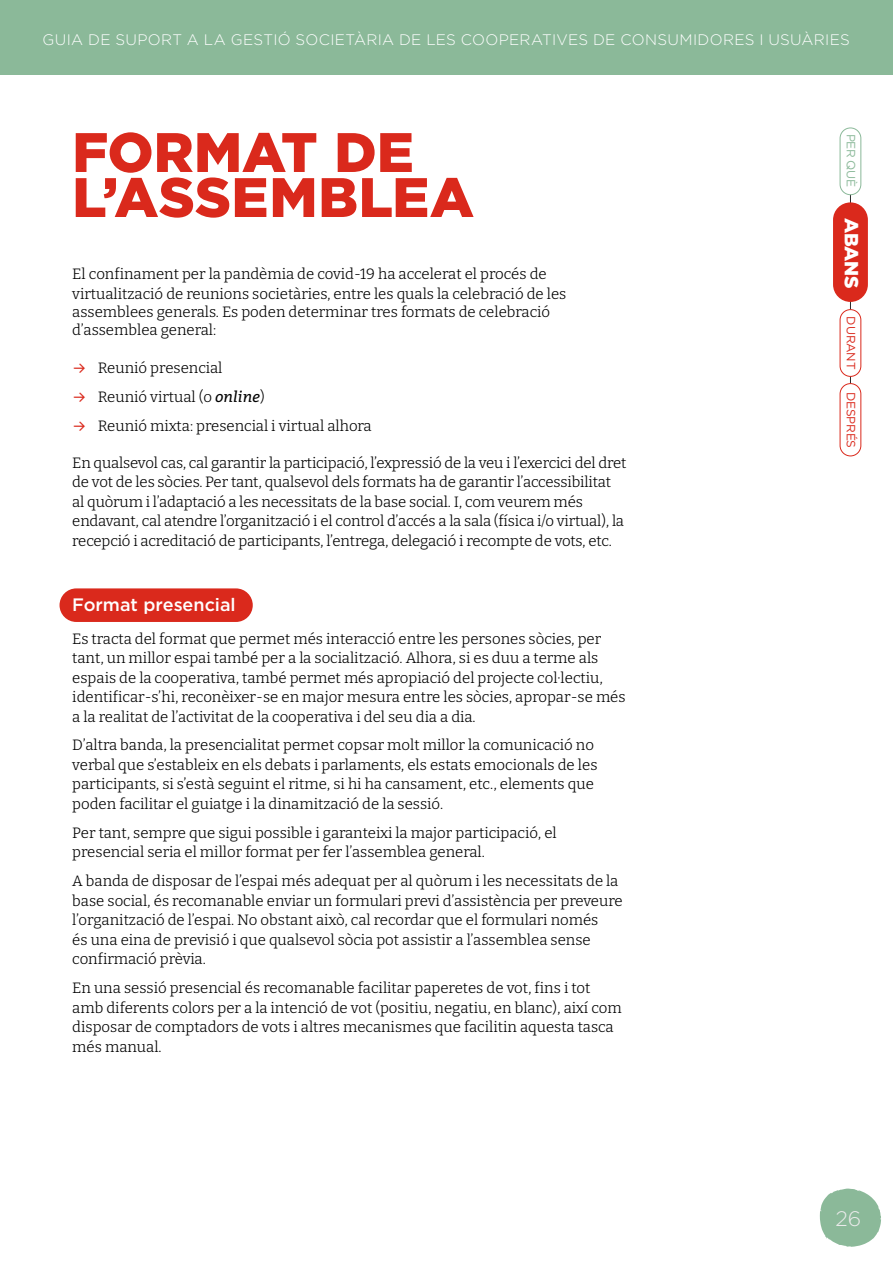
<style>
.page{position:relative;width:893px;height:1263px;background:#fff}
.page>*{position:absolute;margin:0;border:0;box-sizing:border-box;transform-origin:0 0}
.t1{font:900 55.5px/45px "Gotham";letter-spacing:.005em;color:#da291c}
.t2{font:300 21px "Gotham";color:#ebebeb}
.t3{font:900 19.2px "Gotham";letter-spacing:-.005em;color:#fff}
.t4{font:500 18px "Gotham";color:#fff}
.t5{font:300 15.15px "Gotham";letter-spacing:.02em;color:#fff}
.t6{font:100 15px/19.5px "Bitter";color:#000}
.t7{font:15px/29px "Inter";color:#da291c;text-align:justify}
.t8{font:12px "Gotham";letter-spacing:-.015em;color:#da291c}
.t9{font:12px "Gotham";letter-spacing:-.015em;color:#8bb999}
.s1{font-weight:400;font-style:italic}
</style>
<div class="page">
<svg style="left:820px;top:1188px;width:61px;height:59px"></svg>
<hr style="left:850px;top:178px;width:1px;height:251px;background:#292929">
<div style="left:833px;top:202px;width:35px;height:100px;background:#da291c;border-radius:17px"></div>
<div style="left:840px;top:310px;width:21px;height:66px;background:#fff;border-radius:10px"></div>
<div style="left:840px;top:309px;width:21px;height:68px;border:1px solid #da291c;border-radius:10px"></div>
<div style="left:840px;top:128px;width:21px;height:67px;background:#fff;border-radius:10px"></div>
<div style="left:840px;top:128px;width:21px;height:67px;border:1px solid #8bb999;border-radius:10px"></div>
<div style="left:840px;top:384px;width:21px;height:72px;background:#fff;border-radius:10px"></div>
<div style="left:840px;top:383px;width:21px;height:73px;border:1px solid #da291c;border-radius:10px"></div>
<div style="left:0;top:0;width:893px;height:74px;background:#8bb999"></div>
<div style="left:60px;top:588px;width:193px;height:34px;background:#da291c;border-radius:17px"></div>
<p class="t5" style="left:43px;top:30px;width:809px">GUIA DE SUPORT A LA GESTIÓ SOCIETÀRIA DE LES COOPERATIVES DE CONSUMIDORES I USUÀRIES</p>
<h4 class="t1" style="left:72px;top:129px;width:403px">FORMAT DE<br>L’ASSEMBLEA</h4>
<p class="t6" style="left:72px;top:264px;width:496px">El confinament per la pandèmia de covid-19 ha accelerat el procés de virtualització de reunions societàries, entre les quals la celebració de les</p>
<p class="t6" style="left:72px;top:302px;width:479px;line-height:18px">assemblees generals. Es poden determinar tres formats de celebració d’assemblea general:</p>
<p class="t7" style="left:72px;top:353px;width:16px">→ → →</p>
<p class="t6" style="left:98px;top:357px;width:126px">Reunió presencial</p>
<p class="t6" style="left:98px;top:386px;width:168px">Reunió virtual (o <span class="s1">online</span>)</p>
<p class="t6" style="left:98px;top:415px;width:275px">Reunió mixta: presencial i virtual alhora</p>
<p class="t6" style="left:72px;top:452px;width:556px">En qualsevol cas, cal garantir la participació, l’expressió de la veu i l’exercici del dret de vot de les sòcies. Per tant, qualsevol dels formats ha de garantir l’accessibilitat al quòrum i l’adaptació a les necessitats de la base social. I, com veurem més endavant, cal atendre l’organització i el control d’accés a la sala (física i/o virtual), la recepció i acreditació de participants, l’entrega, delegació i recompte de vots, etc.</p>
<h5 class="t4" style="left:72px;top:593px;width:165px">Format presencial</h5>
<p class="t6" style="left:72px;top:628px;width:555px">Es tracta del format que permet més interacció entre les persones sòcies, per tant, un millor espai també per a la socialització. Alhora, si es duu a terme als espais de la cooperativa, també permet més apropiació del projecte col·lectiu, identificar-s’hi, reconèixer-se en major mesura entre les sòcies, apropar-se més a la realitat de l’activitat de la cooperativa i del seu dia a dia.</p>
<p class="t6" style="left:72px;top:735px;width:527px">D’altra banda, la presencialitat permet copsar molt millor la comunicació no verbal que s’estableix en els debats i parlaments, els estats emocionals de les participants, si s’està seguint el ritme, si hi ha cansament, etc., elements que poden facilitar el guiatge i la dinamització de la sessió.</p>
<p class="t6" style="left:72px;top:822px;width:486px">Per tant, sempre que sigui possible i garanteixi la major participació, el presencial seria el millor format per fer l’assemblea general.</p>
<p class="t6" style="left:72px;top:871px;width:552px">A banda de disposar de l’espai més adequat per al quòrum i les necessitats de la base social, és recomanable enviar un formulari previ d’assistència per preveure l’organització de l’espai. No obstant això, cal recordar que el formulari només<br>és una eina de previsió i que qualsevol sòcia pot assistir a l’assemblea sense confirmació prèvia.</p>
<p class="t6" style="left:72px;top:978px;width:551px">En una sessió presencial és recomanable facilitar paperetes de vot, fins i tot amb diferents colors per a la intenció de vot (positiu, negatiu, en blanc), així com disposar de comptadors de vots i altres mecanismes que facilitin aquesta tasca més manual.</p>
<p class="t9" style="left:859px;top:134px;width:55px;rotate:90deg">PER QUÈ</p>
<p class="t3" style="left:865px;top:217px;width:73px;rotate:90deg">ABANS</p>
<p class="t8" style="left:859px;top:316px;width:55px;rotate:90deg">DURANT</p>
<p class="t8" style="left:859px;top:392px;width:58px;rotate:90deg">DESPRÉS</p>
<h2 class="t2" style="left:835px;top:1205px;width:27px">26</h2>
</div>
